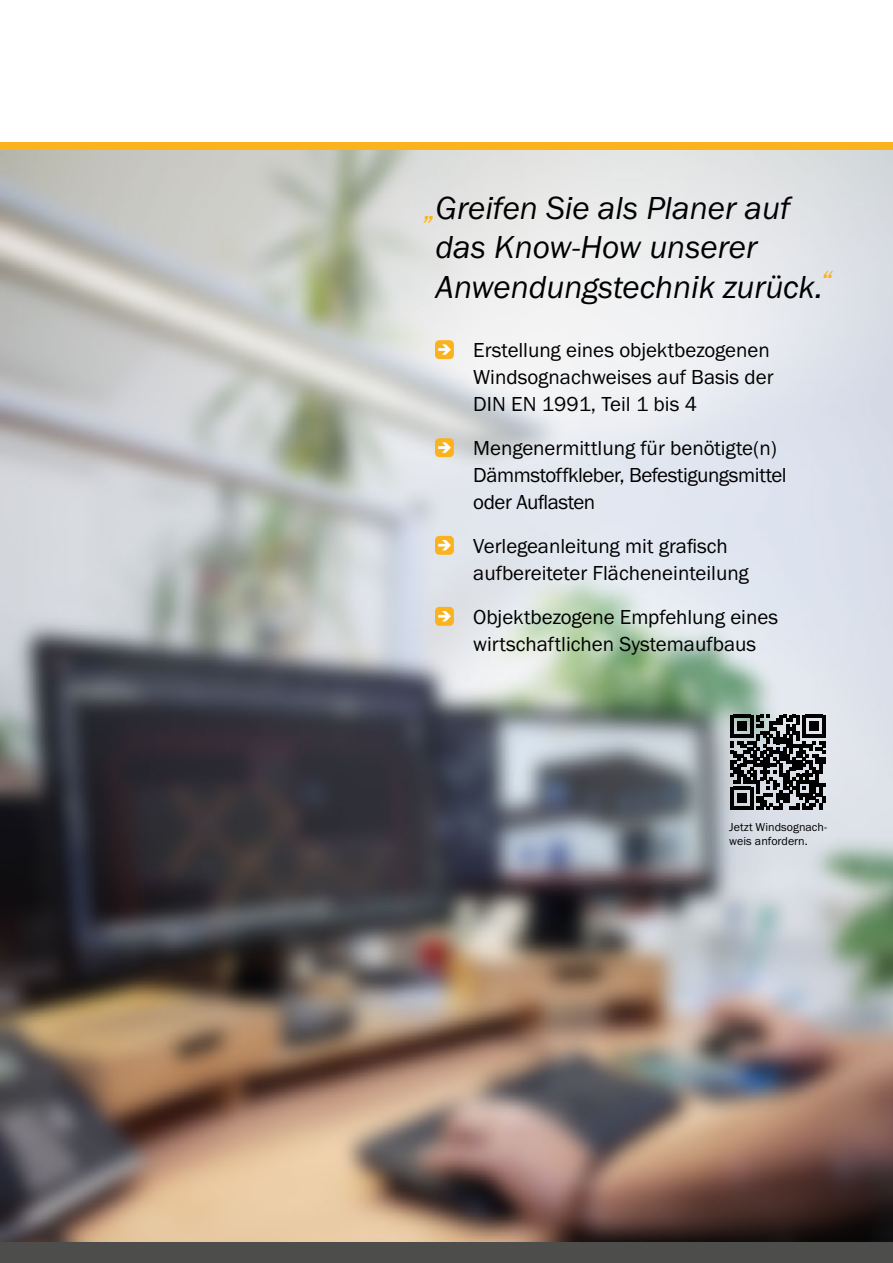
<style>
.page{position:relative;width:893px;height:1263px;background:#fff}
.page>*{position:absolute;margin:0;border:0;box-sizing:border-box;transform-origin:0 0}
.t1{font:33px/39.6px "Franklin Gothic URW Boo Ita";color:#000}
.t2{font:33px "Franklin Gothic URW Boo Ita";color:#fab31e}
.t3{font:21px/27px "Franklin Gothic URW Boo";color:#000}
.t4{font:21px/27px "Franklin Gothic URW Boo";letter-spacing:-.02em;color:#000}
.t5{font:12px/13.5px "Franklin Gothic URW Boo";letter-spacing:.005em;color:#000}
.s1{color:#fab31e}
</style>
<div class="page">
<div style="left:0;top:142px;width:893px;height:8px;background:#fab31e"></div>
<div style="left:0;top:1242px;width:893px;height:21px;background:#4d4d4c"></div>
<img style="left:0;top:150px;width:893px;height:1092px">
<div style="left:435px;top:340px;width:19px;height:19px;background:#fab31e;border-radius:4px"></div>
<svg style="left:438px;top:344px;width:13px;height:11px"></svg>
<div style="left:435px;top:438px;width:19px;height:19px;background:#fab31e;border-radius:4px"></div>
<svg style="left:438px;top:442px;width:13px;height:11px"></svg>
<div style="left:435px;top:536px;width:19px;height:19px;background:#fab31e;border-radius:4px"></div>
<svg style="left:438px;top:540px;width:13px;height:10px"></svg>
<div style="left:435px;top:607px;width:19px;height:19px;background:#fab31e;border-radius:4px"></div>
<svg style="left:438px;top:611px;width:13px;height:10px"></svg>
<svg style="left:730px;top:715px;width:95px;height:95px;background:#515456"></svg>
<h1 class="t1" style="left:436px;top:187px;width:389px;text-indent:-12px"><span class="s1">„</span>Greifen Sie als Planer auf das Know-How unserer<br>Anwendungstechnik zurück.</h1>
<h1 class="t2" style="left:820px;top:262px;width:14px">“</h1>
<p class="t3" style="left:473px;top:336px;width:302px">Erstellung eines objektbezogenen<br>Windsognachweises auf Basis der<br>DIN EN 1991, Teil 1 bis 4</p>
<p class="t4" style="left:473px;top:434px;width:315px">Mengenermittlung für benötigte(n)<br>Dämmstoffkleber, Befestigungsmittel oder Auflasten</p>
<p class="t3" style="left:473px;top:532px;width:277px">Verlegeanleitung mit grafisch aufbereiteter Flächeneinteilung</p>
<p class="t3" style="left:473px;top:603px;width:306px">Objektbezogene Empfehlung eines wirtschaftlichen Systemaufbaus</p>
<p class="t5" style="left:729px;top:820px;width:99px">Jetzt Windsognach&shy;weis anfordern.</p>
</div>
